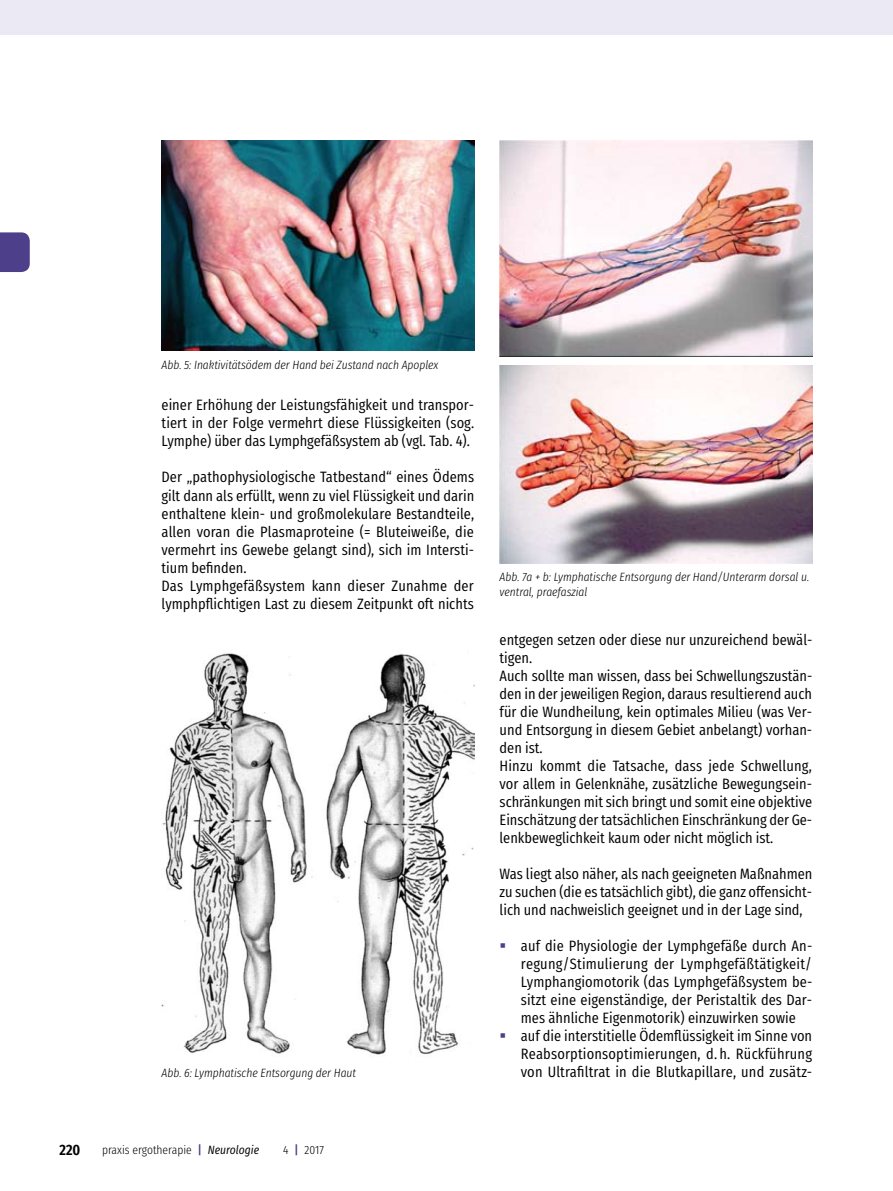
<style>
.page{position:relative;width:893px;height:1191px;background:#fff}
.page>*{position:absolute;margin:0;border:0;box-sizing:border-box;transform-origin:0 0}
.t1{font:15px/18px "Fira Sans Condensed";color:#000}
.t2{font:600 15px "Fira Sans Condensed";color:#000}
.t3{font:italic 300 12px/14.4px "Fira Sans Condensed";color:#000}
.t4{font:300 12px "Fira Sans Condensed";color:#000}
.s1{font-weight:500;color:#4e3f8a}
.s2{font-weight:400;font-style:italic}
</style>
<div class="page">
<svg style="left:0;top:232px;width:30px;height:40px"></svg>
<div style="left:0;top:0;width:893px;height:34px;background:#ebe9f4"></div>
<img style="left:162px;top:140px;width:312px;height:210px">
<img style="left:162px;top:653px;width:312px;height:402px">
<img style="left:500px;top:140px;width:312px;height:216px">
<img style="left:500px;top:365px;width:312px;height:198px">
<p class="t3" style="left:162px;top:357px;width:278px">Abb. 5: Inaktivitätsödem der Hand bei Zustand nach Apoplex</p>
<p class="t1" style="left:162px;top:394px;width:314px;text-align:justify">einer Erhöhung der Leistungsfähigkeit und transpor&shy;tiert in der Folge vermehrt diese Flüssigkeiten (sog.<br>Lymphe) über das Lymphgefäßsystem ab (vgl. Tab. 4).</p>
<p class="t1" style="left:162px;top:466px;width:314px">Der „pathophysiologische Tatbestand“ eines Ödems gilt dann als erfüllt, wenn zu viel Flüssigkeit und darin enthaltene klein- und großmolekulare Bestandteile, allen voran die Plasmaproteine (= Bluteiweiße, die vermehrt ins Gewebe gelangt sind), sich im Intersti&shy;tium befinden.<br>Das Lymphgefäßsystem kann dieser Zunahme der lymphpflichtigen Last zu diesem Zeitpunkt oft nichts</p>
<p class="t3" style="left:162px;top:1066px;width:196px">Abb. 6: Lymphatische Entsorgung der Haut</p>
<p class="t3" style="left:500px;top:570px;width:311px">Abb. 7a + b: Lymphatische Entsorgung der Hand/Unterarm dorsal u. ventral, praefaszial</p>
<p class="t1" style="left:500px;top:628px;width:314px">entgegen setzen oder diese nur unzureichend bewäl&shy;tigen.<br>Auch sollte man wissen, dass bei Schwellungszustän&shy;den in der jeweiligen Region, daraus resultierend auch für die Wundheilung, kein optimales Milieu (was Ver&shy;und Entsorgung in diesem Gebiet anbelangt) vorhan&shy;den ist.<br>Hinzu kommt die Tatsache, dass jede Schwellung, vor allem in Gelenknähe, zusätzliche Bewegungsein&shy;schränkungen mit sich bringt und somit eine objektive Einschätzung der tatsächlichen Einschränkung der Ge&shy;lenkbeweglichkeit kaum oder nicht möglich ist.</p>
<p class="t1" style="left:500px;top:862px;width:314px;text-align:justify">Was liegt also näher, als nach geeigneten Maßnahmen zu suchen (die es tatsächlich gibt), die ganz offensicht&shy;lich und nachweislich geeignet und in der Lage sind,</p>
<p class="t1" style="left:521px;top:934px;width:293px">auf die Physiologie der Lymphgefäße durch An&shy;regung/Stimulierung der Lymphgefäßtätigkeit/ Lymphangiomotorik (das Lymphgefäßsystem be&shy;sitzt eine eigenständige, der Peristaltik des Dar&shy;mes ähnliche Eigenmotorik) einzuwirken sowie auf die interstitielle Ödemflüssigkeit im Sinne von Reabsorptionsoptimierungen, d. h. Rückführung von Ultrafiltrat in die Blutkapillare, und zusätz-</p>
<p class="t2" style="left:59px;top:1135px;width:22px">220</p>
<p class="t4" style="left:102px;top:1139px;width:159px">praxis ergotherapie <span class="s1">|</span> <span class="s2">Neurologie</span></p>
<p class="t4" style="left:283px;top:1139px;width:42px">4 <span class="s1">|</span> 2017</p>
</div>
